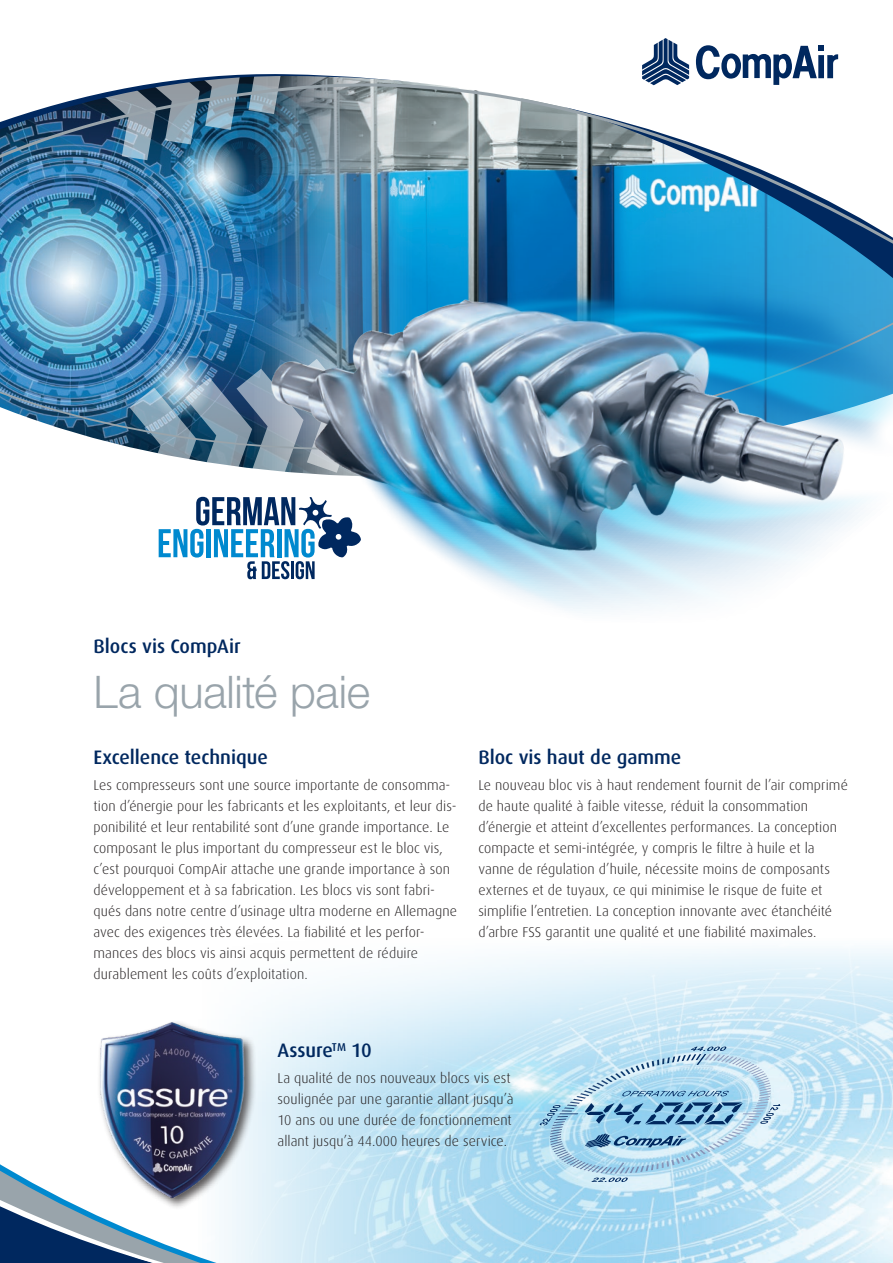
<style>
.page{position:relative;width:893px;height:1263px;background:#fff}
.page>*{position:absolute;margin:0;border:0;box-sizing:border-box;transform-origin:0 0}
.t1{font:300 45px "Helvetica Neue LT Std";letter-spacing:-.005em;color:#99a4ab}
.t2{font:500 19.5px "Dax";color:#00285f}
.t3{font:300 14.25px/21px "Dax";letter-spacing:.005em;color:#231f20}
</style>
<div class="page">
<img style="left:0;top:54px;width:839px;height:203px">
<svg style="left:696px;top:45px;width:142px;height:40px"></svg>
<svg style="left:642px;top:38px;width:47px;height:47px"></svg>
<svg style="left:0;top:1164px;width:117px;height:99px"></svg>
<img style="left:0;top:308px;width:93px;height:130px">
<img style="left:93px;top:168px;width:800px;height:444px">
<img style="left:130px;top:359px;width:231px;height:220px">
<img style="left:117px;top:948px;width:776px;height:315px">
<img style="left:68px;top:1006px;width:207px;height:207px">
<svg style="left:539px;top:1046px;width:243px;height:136px"></svg>
<h2 class="t2" style="left:94px;top:635px;width:149px">Blocs vis CompAir</h2>
<h1 class="t1" style="left:94px;top:664px;width:278px">La qualité paie</h1>
<h2 class="t2" style="left:94px;top:746px;width:176px">Excellence technique</h2>
<p class="t3" style="left:94px;top:774px;width:365px">Les compresseurs sont une source importante de consomma&shy;tion d’énergie pour les fabricants et les exploitants, et leur dis&shy;ponibilité et leur rentabilité sont d’une grande importance. Le composant le plus important du compresseur est le bloc vis, c’est pourquoi CompAir attache une grande importance à son développement et à sa fabrication. Les blocs vis sont fabri&shy;qués dans notre centre d’usinage ultra moderne en Allemagne avec des exigences très élevées. La fiabilité et les perfor&shy;mances des blocs vis ainsi acquis permettent de réduire durablement les coûts d’exploitation.</p>
<h2 class="t2" style="left:478px;top:746px;width:205px">Bloc vis haut de gamme</h2>
<p class="t3" style="left:478px;top:774px;width:371px">Le nouveau bloc vis à haut rendement fournit de l’air comprimé de haute qualité à faible vitesse, réduit la consommation d’énergie et atteint d’excellentes performances. La conception compacte et semi-intégrée, y compris le filtre à huile et la vanne de régulation d’huile, nécessite moins de composants externes et de tuyaux, ce qui minimise le risque de fuite et simplifie l’entretien. La conception innovante avec étanchéité d’arbre FSS garantit une qualité et une fiabilité maximales.</p>
<h2 class="t2" style="left:277px;top:1040px;width:96px">Assure<sup>TM</sup> 10</h2>
<p class="t3" style="left:277px;top:1067px;width:238px">La qualité de nos nouveaux blocs vis est soulignée par une garantie allant jusqu’à 10 ans ou une durée de fonctionnement allant jusqu’à 44.000 heures de service.</p>
</div>
